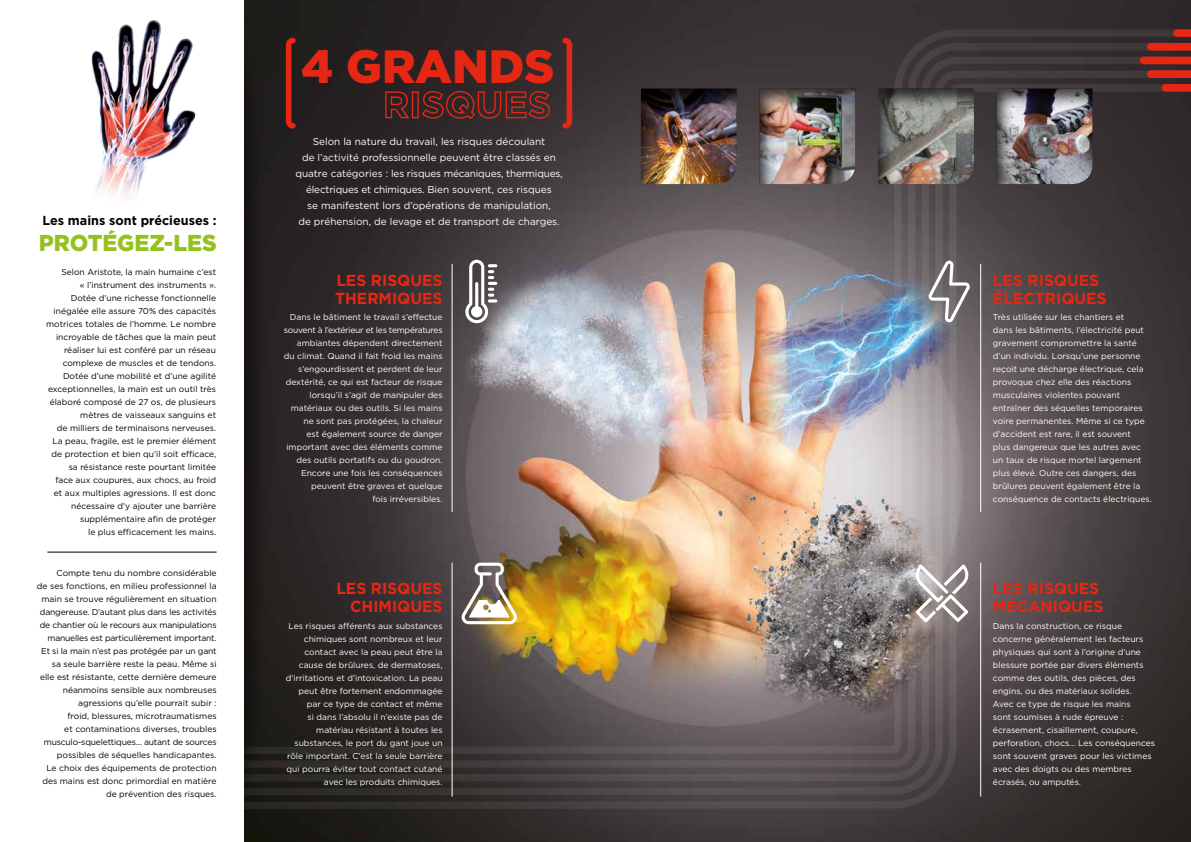
<style>
.page{position:relative;width:1191px;height:842px;background:#fff}
.page>*{position:absolute;margin:0;border:0;box-sizing:border-box;transform-origin:0 0}
.t1{font:900 46.7px "Gotham";color:#e52713}
.t2{font:900 23px "Gotham";color:#95c11f}
.t3{font:700 16px/18px "Gotham";color:#e52713}
.t4{font:700 13px "Gotham";color:#000}
.t5{font:10px/16px "Gotham";color:#fff;text-align:center}
.t6{font:8.5px/13px "Gotham";color:#fff}
.t7{font:8.5px/13px "Gotham";color:#000;text-align:right}
</style>
<div class="page">
<img style="left:311px;top:0;width:880px;height:842px">
<img style="left:311px;top:71px;width:880px;height:724px">
<img style="left:244px;top:0;width:67px;height:842px">
<hr style="left:452px;top:264px;width:1px;height:248px;background:#fff">
<hr style="left:980px;top:264px;width:1px;height:248px;background:#fff">
<hr style="left:980px;top:563px;width:1px;height:234px;background:#fff">
<hr style="left:47px;top:552px;width:170px;height:1px;background:#000">
<img style="left:91px;top:20px;width:105px;height:176px">
<svg style="left:465px;top:260px;width:32px;height:63px"></svg>
<svg style="left:928px;top:261px;width:42px;height:61px"></svg>
<hr style="left:452px;top:563px;width:1px;height:234px;background:#fff">
<img style="left:461px;top:563px;width:56px;height:61px">
<svg style="left:910px;top:565px;width:63px;height:57px"></svg>
<svg style="left:384px;top:91px;width:26px;height:28px"></svg>
<div style="left:412px;top:91px;width:7px;height:27px;border:1px solid #e52713"></div>
<svg style="left:421px;top:90px;width:129px;height:30px"></svg>
<svg style="left:286px;top:38px;width:10px;height:91px"></svg>
<svg style="left:562px;top:38px;width:10px;height:91px"></svg>
<svg style="left:1140px;top:57px;width:51px;height:7px"></svg>
<svg style="left:1147px;top:29px;width:44px;height:22px"></svg>
<svg style="left:1147px;top:70px;width:44px;height:22px"></svg>
<div style="left:641px;top:88px;width:97px;height:98px;background:#000;opacity:.75"></div>
<div style="left:759px;top:88px;width:97px;height:98px;background:#000;opacity:.75"></div>
<div style="left:878px;top:88px;width:97px;height:98px;background:#000;opacity:.75"></div>
<div style="left:996px;top:88px;width:97px;height:98px;background:#000;opacity:.75"></div>
<h3 class="t4" style="left:42px;top:212px;width:176px">Les mains sont précieuses :</h3>
<h2 class="t2" style="left:39px;top:227px;width:179px">PROTÉGEZ-LES</h2>
<p class="t7" style="left:46px;top:266px;width:171px">Selon Aristote, la main humaine c’est<br>« l’instrument des instruments ».<br>Dotée d’une richesse fonctionnelle inégalée elle assure 70% des capacités motrices totales de l’homme. Le nombre incroyable de tâches que la main peut réaliser lui est conféré par un réseau complexe de muscles et de tendons.<br>Dotée d’une mobilité et d’une agilité exceptionnelles, la main est un outil très élaboré composé de 27 os, de plusieurs mètres de vaisseaux sanguins et<br>de milliers de terminaisons nerveuses.<br>La peau, fragile, est le premier élément de protection et bien qu’il soit efficace, sa résistance reste pourtant limitée<br>face aux coupures, aux chocs, au froid et aux multiples agressions. Il est donc nécessaire d’y ajouter une barrière supplémentaire afin de protéger<br>le plus efficacement les mains.</p>
<p class="t7" style="left:37px;top:566px;width:181px">Compte tenu du nombre considérable<br>de ses fonctions, en milieu professionnel la main se trouve régulièrement en situation dangereuse. D’autant plus dans les activités de chantier où le recours aux manipulations manuelles est particulièrement important.<br>Et si la main n’est pas protégée par un gant sa seule barrière reste la peau. Même si elle est résistante, cette dernière demeure néanmoins sensible aux nombreuses agressions qu’elle pourrait subir :<br>froid, blessures, microtraumatismes<br>et contaminations diverses, troubles musculo-squelettiques… autant de sources possibles de séquelles handicapantes.<br>Le choix des équipements de protection des mains est donc primordial en matière de prévention des risques.</p>
<h1 class="t1" style="left:301px;top:34px;width:255px">4 GRANDS</h1>
<p class="t5" style="left:295px;top:133px;width:269px">Selon la nature du travail, les risques découlant<br>de l’activité professionnelle peuvent être classés en quatre catégories : les risques mécaniques, thermiques, électriques et chimiques. Bien souvent, ces risques<br>se manifestent lors d’opérations de manipulation,<br>de préhension, de levage et de transport de charges.</p>
<h3 class="t3" style="left:335px;top:271px;width:109px">LES RISQUES<br>THERMIQUES</h3>
<p class="t6" style="left:284px;top:311px;width:160px;text-align:right">Dans le bâtiment le travail s’effectue souvent à l’extérieur et les températures ambiantes dépendent directement<br>du climat. Quand il fait froid les mains s’engourdissent et perdent de leur dextérité, ce qui est facteur de risque lorsqu’il s’agit de manipuler des matériaux ou des outils. Si les mains ne sont pas protégées, la chaleur<br>est également source de danger important avec des éléments comme des outils portatifs ou du goudron.<br>Encore une fois les conséquences peuvent être graves et quelque<br>fois irréversibles.</p>
<h3 class="t3" style="left:336px;top:579px;width:108px;text-align:right">LES RISQUES<br>CHIMIQUES</h3>
<p class="t6" style="left:286px;top:619px;width:158px;text-align:right">Les risques afférents aux substances chimiques sont nombreux et leur contact avec la peau peut être la cause de brûlures, de dermatoses, d’irritations et d’intoxication. La peau peut être fortement endommagée par ce type de contact et même<br>si dans l’absolu il n’existe pas de matériau résistant à toutes les substances, le port du gant joue un rôle important. C’est la seule barrière qui pourra éviter tout contact cutané avec les produits chimiques.</p>
<h3 class="t3" style="left:993px;top:271px;width:115px">LES RISQUES<br>ÉLECTRIQUES</h3>
<p class="t6" style="left:993px;top:311px;width:160px">Très utilisée sur les chantiers et<br>dans les bâtiments, l’électricité peut gravement compromettre la santé d’un individu. Lorsqu’une personne reçoit une décharge électrique, cela provoque chez elle des réactions musculaires violentes pouvant entraîner des séquelles temporaires voire permanentes. Même si ce type d’accident est rare, il est souvent<br>plus dangereux que les autres avec un taux de risque mortel largement plus élevé. Outre ces dangers, des brûlures peuvent également être la conséquence de contacts électriques.</p>
<h3 class="t3" style="left:993px;top:579px;width:112px">LES RISQUES<br>MÉCANIQUES</h3>
<p class="t6" style="left:993px;top:619px;width:163px">Dans la construction, ce risque concerne généralement les facteurs physiques qui sont à l’origine d’une blessure portée par divers éléments comme des outils, des pièces, des engins, ou des matériaux solides.<br>Avec ce type de risque les mains<br>sont soumises à rude épreuve : écrasement, cisaillement, coupure, perforation, chocs… Les conséquences sont souvent graves pour les victimes avec des doigts ou des membres écrasés, ou amputés.</p>
</div>
